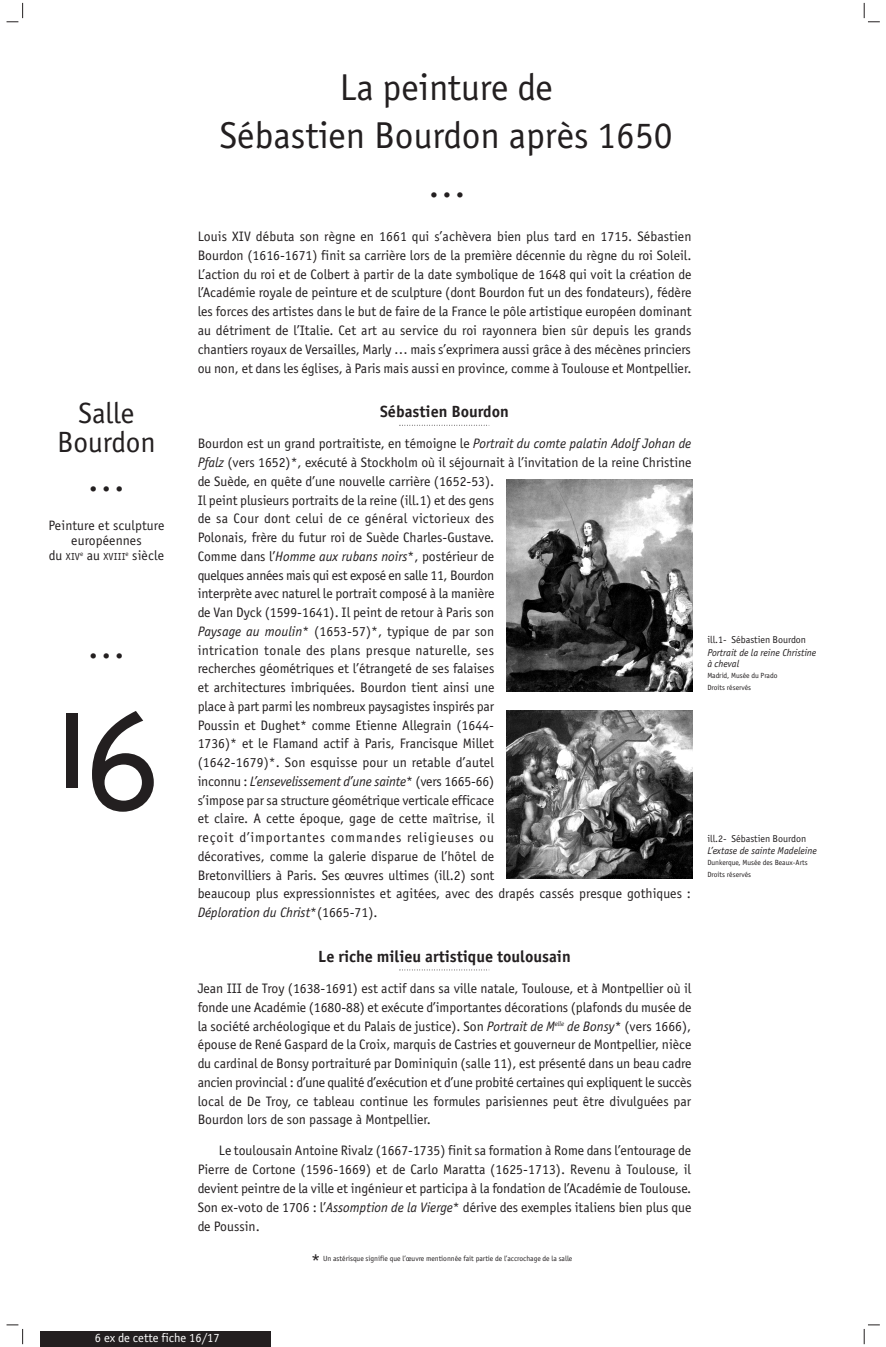
<style>
.page{position:relative;width:886px;height:1347px;background:#fff}
.page>*{position:absolute;margin:0;border:0;box-sizing:border-box;transform-origin:0 0}
.t1{font:300 162.5px "Triplex";color:#231f20}
.t2{font:37.5px/47.5px "Officina Sans";color:#231f20;text-align:center}
.t3{font:29.38px/29.4px "Officina Sans";color:#231f20;text-align:center}
.t4{font:20px "Officina Sans";color:#231f20}
.t5{font:700 16.25px "Officina Sans";color:#231f20}
.t6{font:13.75px/18.8px "Officina Sans";color:#231f20;text-align:justify}
.t7{font:13.62px/15px "Officina Sans";letter-spacing:.01em;color:#231f20;text-align:center}
.t8{font:12.5px "Officina Sans";color:#fff}
.t9{font:10.25px "Officina Sans";letter-spacing:.015em;color:#231f20}
.t10{font:italic 10px/11.2px "Officina Sans";color:#231f20}
.t11{font:10px "Officina Sans";color:#231f20}
.t12{font:7.5px/11.2px "Officina Sans";color:#231f20}
.s1{font-size:13.62px}
.s2{font-style:italic}
</style>
<div class="page">
<svg style="left:7px;top:1324px;width:16px;height:20px"></svg>
<svg style="left:7px;top:3px;width:16px;height:19px"></svg>
<svg style="left:864px;top:3px;width:16px;height:19px"></svg>
<svg style="left:864px;top:1324px;width:16px;height:20px"></svg>
<svg style="left:400px;top:425px;width:90px;height:1px"></svg>
<svg style="left:400px;top:969px;width:90px;height:1px"></svg>
<img style="left:507px;top:480px;width:186px;height:211px">
<img style="left:507px;top:711px;width:186px;height:167px">
<div style="left:40px;top:1331px;width:231px;height:15px;background:#231f20"></div>
<h3 class="t3" style="left:57px;top:400px;width:100px">Salle<br>Bourdon</h3>
<h2 class="t2" style="left:88px;top:458px;width:39px">...</h2>
<p class="t7" style="left:48px;top:519px;width:117px">Peinture et sculpture européennes</p>
<p class="t9" style="left:49px;top:553px;width:78px"><span class="s1">du</span> XIV<sup>e</sup> <span class="s1">au</span> XVIII</p>
<p class="t7" style="left:126px;top:549px;width:40px"><sup>e</sup> siècle</p>
<h2 class="t2" style="left:88px;top:624px;width:39px">...</h2>
<h1 class="t1" style="left:52px;top:647px;width:111px">16</h1>
<h2 class="t2" style="left:220px;top:67px;width:454px">La peinture de<br>Sébastien Bourdon après 1650</h2>
<h2 class="t2" style="left:428px;top:164px;width:39px">...</h2>
<p class="t6" style="left:198px;top:228px;width:495px">Louis XIV débuta son règne en 1661 qui s’achèvera bien plus tard en 1715. Sébastien Bourdon (1616-1671) finit sa carrière lors de la première décennie du règne du roi Soleil.<br>L’action du roi et de Colbert à partir de la date symbolique de 1648 qui voit la création de l’Académie royale de peinture et de sculpture (dont Bourdon fut un des fondateurs), fédère les forces des artistes dans le but de faire de la France le pôle artistique européen dominant au détriment de l’Italie. Cet art au service du roi rayonnera bien sûr depuis les grands chantiers royaux de Versailles, Marly … mais s’exprimera aussi grâce à des mécènes princiers ou non, et dans les églises, à Paris mais aussi en province, comme à Toulouse et Montpellier.</p>
<p class="t5" style="left:380px;top:405px;width:130px">Sébastien Bourdon</p>
<p class="t6" style="left:198px;top:435px;width:495px;text-align:left">Bourdon est un grand portraitiste, en témoigne le <span class="s2">Portrait du comte palatin Adolf Johan de Pfalz</span> (vers 1652)*, exécuté à Stockholm où il séjournait à l’invitation de la reine Christine de Suède, en quête d’une nouvelle carrière (1652-53).<br>Il peint plusieurs portraits de la reine (ill.1) et des gens<br>de sa Cour dont celui de ce général victorieux des<br>Polonais, frère du futur roi de Suède Charles-Gustave.<br>Comme dans l’<span class="s2">Homme aux rubans noirs</span>*, postérieur de<br>quelques années mais qui est exposé en salle 11, Bourdon<br>interprète avec naturel le portrait composé à la manière<br>de Van Dyck (1599-1641). Il peint de retour à Paris son<br><span class="s2">Paysage au moulin</span>* (1653-57)*, typique de par son<br>intrication tonale des plans presque naturelle, ses<br>recherches géométriques et l’étrangeté de ses falaises<br>et architectures imbriquées. Bourdon tient ainsi une<br>place à part parmi les nombreux paysagistes inspirés par<br>Poussin et Dughet* comme Etienne Allegrain (1644-<br>1736)* et le Flamand actif à Paris, Francisque Millet<br>(1642-1679)*. Son esquisse pour un retable d’autel<br>inconnu : <span class="s2">L’ensevelissement d’une sainte</span>* (vers 1665-66)<br>s’impose par sa structure géométrique verticale efficace<br>et claire. A cette époque, gage de cette maîtrise, il<br>reçoit d’importantes commandes religieuses ou<br>décoratives, comme la galerie disparue de l’hôtel de<br>Bretonvilliers à Paris. Ses œuvres ultimes (ill.2) sont<br>beaucoup plus expressionnistes et agitées, avec des drapés cassés presque gothiques :<br><span class="s2">Déploration du Christ</span>*(1665-71).</p>
<p class="t5" style="left:318px;top:950px;width:254px">Le riche milieu artistique toulousain</p>
<p class="t6" style="left:198px;top:980px;width:495px">Jean III de Troy (1638-1691) est actif dans sa ville natale, Toulouse, et à Montpellier où il fonde une Académie (1680-88) et exécute d’importantes décorations (plafonds du musée de la société archéologique et du Palais de justice). Son <span class="s2">Portrait de M</span><sup>elle</sup> <span class="s2">de Bonsy</span>* (vers 1666), épouse de René Gaspard de la Croix, marquis de Castries et gouverneur de Montpellier, nièce du cardinal de Bonsy portraituré par Dominiquin (salle 11), est présenté dans un beau cadre ancien provincial : d’une qualité d’exécution et d’une probité certaines qui expliquent le succès local de De Troy, ce tableau continue les formules parisiennes peut être divulguées par Bourdon lors de son passage à Montpellier.</p>
<p class="t6" style="left:198px;top:1142px;width:495px;text-indent:21px">Le toulousain Antoine Rivalz (1667-1735) finit sa formation à Rome dans l’entourage de Pierre de Cortone (1596-1669) et de Carlo Maratta (1625-1713). Revenu à Toulouse, il devient peintre de la ville et ingénieur et participa à la fondation de l’Académie de Toulouse.<br>Son ex-voto de 1706 : l’<span class="s2">Assomption de la Vierge</span>* dérive des exemples italiens bien plus que de Poussin.</p>
<h3 class="t4" style="left:311px;top:1253px;width:12px">*</h3>
<p class="t12" style="left:323px;top:1253px;width:251px">Un astérisque signifie que l’œuvre mentionnée fait partie de l’accrochage de la salle</p>
<p class="t11" style="left:707px;top:636px;width:100px">ill.1- Sébastien Bourdon</p>
<p class="t10" style="left:707px;top:647px;width:111px">Portrait de la reine Christine à cheval</p>
<p class="t12" style="left:707px;top:671px;width:72px">Madrid, Musée du Prado<br>Droits réservés</p>
<p class="t11" style="left:707px;top:834px;width:100px">ill.2- Sébastien Bourdon</p>
<p class="t10" style="left:707px;top:846px;width:111px">L’extase de sainte Madeleine</p>
<p class="t12" style="left:707px;top:858px;width:102px">Dunkerque, Musée des Beaux-Arts<br>Droits réservés</p>
<p class="t8" style="left:95px;top:1333px;width:126px">6 ex de cette fiche 16/17</p>
</div>
